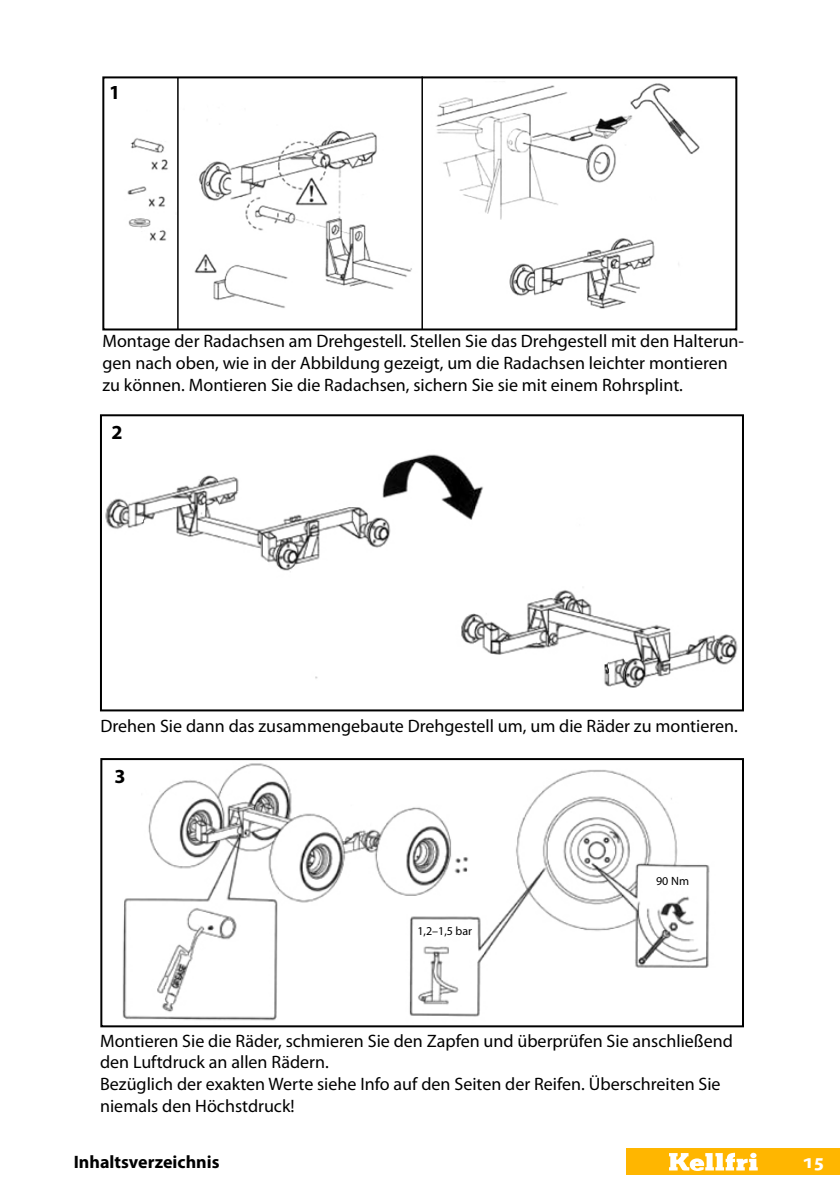
<style>
.page{position:relative;width:840px;height:1191px;background:#fff}
.page>*{position:absolute;margin:0;border:0;box-sizing:border-box;transform-origin:0 0}
.t1{font:700 20px "Myriad Pro";color:#000}
.t2{font:700 20px "Myriad Pro";color:#fff}
.t3{font:18px/21.6px "Myriad Pro";color:#000}
.t4{font:700 18px "Myriad Pro";color:#000}
.t5{font:12px "Myriad Pro";color:#000}
</style>
<div class="page">
<div style="left:626px;top:1148px;width:213px;height:27px;background:#ffb600"></div>
<svg style="left:669px;top:1152px;width:88px;height:19px"></svg>
<img style="left:122px;top:763px;width:588px;height:258px">
<div style="left:100px;top:758px;width:643px;height:269px;border:2px solid #000"></div>
<img style="left:105px;top:454px;width:633px;height:234px">
<div style="left:100px;top:414px;width:643px;height:297px;border:2px solid #000"></div>
<img style="left:127px;top:79px;width:573px;height:248px">
<div style="left:102px;top:76px;width:635px;height:254px;border:2px solid #000"></div>
<hr style="left:177px;top:77px;width:1px;height:252px;background:#000">
<hr style="left:421px;top:77px;width:1px;height:252px;background:#000">
<div style="left:413px;top:926px;width:62px;height:12px;background:#fff"></div>
<div style="left:643px;top:876px;width:57px;height:12px;background:#fff"></div>
<p class="t1" style="left:109px;top:79px;width:13px">1</p>
<p class="t3" style="left:102px;top:330px;width:642px">Montage der Radachsen am Drehgestell. Stellen Sie das Drehgestell mit den Halterun&shy;gen nach oben, wie in der Abbildung gezeigt, um die Radachsen leichter montieren zu können. Montieren Sie die Radachsen, sichern Sie sie mit einem Rohrsplint.</p>
<p class="t1" style="left:111px;top:419px;width:13px">2</p>
<p class="t3" style="left:100px;top:715px;width:638px">Drehen Sie dann das zusammengebaute Drehgestell um, um die Räder zu montieren.</p>
<p class="t1" style="left:114px;top:763px;width:13px">3</p>
<p class="t5" style="left:417px;top:923px;width:56px">1,2–1,5 bar</p>
<p class="t5" style="left:655px;top:873px;width:34px">90 Nm</p>
<p class="t3" style="left:100px;top:1029px;width:634px">Montieren Sie die Räder, schmieren Sie den Zapfen und überprüfen Sie anschließend den Luftdruck an allen Rädern.<br>Bezüglich der exakten Werte siehe Info auf den Seiten der Reifen. Überschreiten Sie niemals den Höchstdruck!</p>
<p class="t4" style="left:74px;top:1150px;width:147px">Inhaltsverzeichnis</p>
<p class="t2" style="left:801px;top:1148px;width:24px">15</p>
</div>
